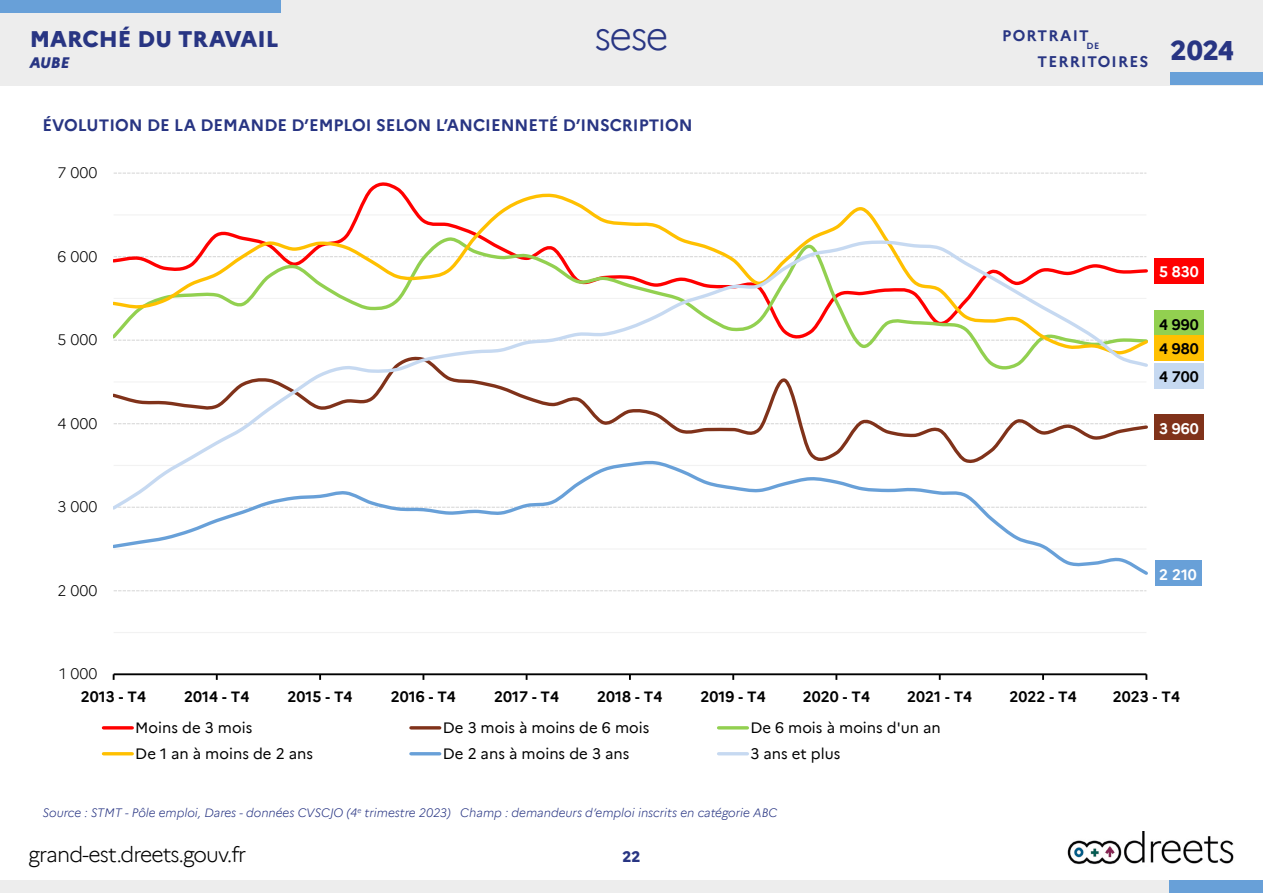
<style>
.page{position:relative;width:1263px;height:893px;background:#fff}
.page>*{position:absolute;margin:0;border:0;box-sizing:border-box;transform-origin:0 0}
.t1{font:300 39px "Marianne";color:#283583}
.t2{font:800 27px "Marianne";color:#283583}
.t3{font:800 22.5px "Marianne";color:#283583}
.t4{font:300 21px "Marianne";color:#000}
.t5{font:700 16.5px "Marianne";color:#283583}
.t6{font:700 15.3px "Marianne";letter-spacing:.075em;color:#283583}
.t7{font:15px "Marianne";color:#000}
.t8{font:700 15px/24.9px "Marianne";color:#000}
.t9{font:300 15px "Marianne";color:#000}
.t10{font:700 15px "Marianne";color:#fff}
.t11{font:italic 800 15px "Marianne";color:#283583}
.t12{font:800 15px "Marianne";color:#283583}
.t13{font:italic 300 12px "Marianne";color:#283583}
.t14{font:700 8.85px "Marianne";color:#283583}
</style>
<div class="page">
<img style="left:1067px;top:832px;width:167px;height:33px">
<div style="left:0;top:0;width:1263px;height:85px;background:#ededed"></div>
<div style="left:0;top:880px;width:1263px;height:13px;background:#ededed"></div>
<div style="left:1170px;top:880px;width:93px;height:13px;background:#68a0d8"></div>
<div style="left:0;top:0;width:281px;height:13px;background:#68a0d8"></div>
<div style="left:1170px;top:72px;width:93px;height:13px;background:#68a0d8"></div>
<hr style="left:114px;top:632px;width:1032px;height:1px;background:#f2f2f2">
<svg style="left:114px;top:590px;width:1032px;height:1px"></svg>
<svg style="left:114px;top:173px;width:1032px;height:1px"></svg>
<hr style="left:114px;top:673px;width:1032px;height:2px;background:#000">
<svg style="left:210px;top:192px;width:677px;height:46px"></svg>
<svg style="left:113px;top:513px;width:1034px;height:62px"></svg>
<svg style="left:113px;top:238px;width:1034px;height:275px"></svg>
<div style="left:1154px;top:258px;width:50px;height:25px;background:#f00"></div>
<div style="left:1154px;top:414px;width:50px;height:26px;background:#80321a"></div>
<div style="left:1154px;top:310px;width:50px;height:26px;background:#92d050"></div>
<div style="left:1154px;top:335px;width:50px;height:26px;background:#ffc000"></div>
<div style="left:1154px;top:560px;width:47px;height:26px;background:#68a0d8"></div>
<div style="left:1154px;top:363px;width:50px;height:25px;background:#c6d9f1"></div>
<hr style="left:103px;top:726px;width:29px;height:3px;background:#f00">
<hr style="left:411px;top:726px;width:29px;height:3px;background:#80321a">
<hr style="left:719px;top:726px;width:28px;height:3px;background:#92d050">
<hr style="left:103px;top:752px;width:29px;height:3px;background:#ffc000">
<hr style="left:411px;top:752px;width:29px;height:3px;background:#68a0d8">
<hr style="left:719px;top:752px;width:28px;height:3px;background:#c6d9f1">
<h3 class="t3" style="left:30px;top:21px;width:250px">MARCHÉ DU TRAVAIL</h3>
<p class="t11" style="left:30px;top:51px;width:41px">AUBE</p>
<h1 class="t1" style="left:594px;top:6px;width:76px">sese</h1>
<h2 class="t2" style="left:1170px;top:29px;width:65px">2024</h2>
<p class="t6" style="left:1002px;top:24px;width:88px">PORTRAIT</p>
<p class="t14" style="left:1086px;top:39px;width:14px">DE</p>
<p class="t6" style="left:1037px;top:50px;width:112px">TERRITOIRES</p>
<h3 class="t5" style="left:43px;top:113px;width:652px">ÉVOLUTION DE LA DEMANDE D’EMPLOI SELON L’ANCIENNETÉ D’INSCRIPTION</h3>
<p class="t9" style="left:57px;top:161px;width:42px">7 000</p>
<p class="t9" style="left:57px;top:245px;width:42px">6 000</p>
<p class="t9" style="left:57px;top:328px;width:42px">5 000</p>
<p class="t9" style="left:57px;top:412px;width:42px">4 000</p>
<p class="t9" style="left:57px;top:495px;width:42px">3 000</p>
<p class="t9" style="left:57px;top:579px;width:42px">2 000</p>
<p class="t9" style="left:60px;top:662px;width:39px">1 000</p>
<p class="t10" style="left:1159px;top:260px;width:41px">5 830</p>
<p class="t8" style="left:1159px;top:310px;width:41px">4 990<br>4 980</p>
<p class="t8" style="left:1159px;top:363px;width:41px">4 700</p>
<p class="t10" style="left:1159px;top:417px;width:41px">3 960</p>
<p class="t10" style="left:1159px;top:563px;width:39px">2 210</p>
<p class="t8" style="left:81px;top:683px;width:67px">2013 - T4</p>
<p class="t8" style="left:184px;top:683px;width:67px">2014 - T4</p>
<p class="t8" style="left:287px;top:683px;width:67px">2015 - T4</p>
<p class="t8" style="left:391px;top:683px;width:67px">2016 - T4</p>
<p class="t8" style="left:494px;top:683px;width:67px">2017 - T4</p>
<p class="t8" style="left:597px;top:683px;width:67px">2018 - T4</p>
<p class="t8" style="left:701px;top:683px;width:67px">2019 - T4</p>
<p class="t8" style="left:803px;top:683px;width:69px">2020 - T4</p>
<p class="t8" style="left:907px;top:683px;width:67px">2021 - T4</p>
<p class="t8" style="left:1009px;top:683px;width:69px">2022 - T4</p>
<p class="t8" style="left:1113px;top:683px;width:69px">2023 - T4</p>
<p class="t7" style="left:135px;top:716px;width:118px">M oins de 3 mois</p>
<p class="t7" style="left:443px;top:716px;width:208px">De 3 mois à moins de 6 mois</p>
<p class="t7" style="left:750px;top:716px;width:192px">De 6 mois à moins d'un an</p>
<p class="t7" style="left:135px;top:742px;width:179px">De 1 an à moins de 2 ans</p>
<p class="t7" style="left:443px;top:742px;width:188px">De 2 ans à moins de 3 ans</p>
<p class="t7" style="left:750px;top:742px;width:92px">3 ans et plus</p>
<p class="t13" style="left:43px;top:803px;width:736px">Source : STMT - Pôle emploi, Dares - données CVSCJO (4<sup>e</sup> trimestre 2023) Champ : demandeurs d’emploi inscrits en catégorie ABC</p>
<h3 class="t4" style="left:28px;top:838px;width:219px">grand-est.dreets.gouv.fr</h3>
<p class="t12" style="left:622px;top:845px;width:19px">22</p>
</div>
